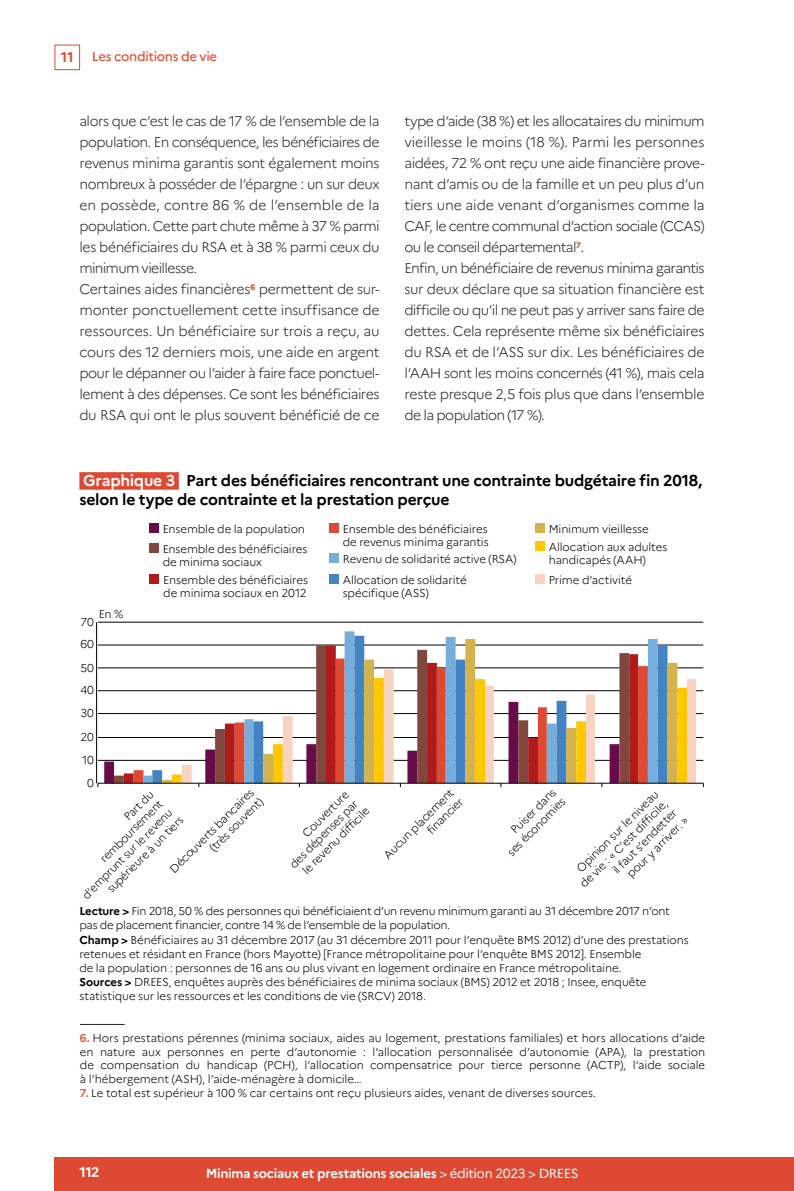
<style>
.page{position:relative;width:794px;height:1191px;background:#fff}
.page>*{position:absolute;margin:0;border:0;box-sizing:border-box;transform-origin:0 0}
.t1{font:700 15.75px/19.2px "Marianne";letter-spacing:-.015em;color:#000}
.t2{font:300 14px/21px "Marianne";letter-spacing:-.03em;color:#252523}
.t3{font:700 14px "Marianne";color:#fff}
.t4{font:700 14px "Marianne";color:#dd4932}
.t5{font:700 13.12px "Marianne";letter-spacing:-.025em;color:#fff}
.t6{font:500 13.12px "Marianne";letter-spacing:-.025em;color:#de543b}
.t7{font:300 11.38px/13.1px "Marianne";letter-spacing:-.01em;color:#000}
.s1{color:#fff}
.s2{font-weight:700}
.s3{font-weight:700;color:#e05e43}
.s4{font-weight:400}
</style>
<div class="page">
<div style="left:55px;top:45px;width:25px;height:25px;border:1px solid #dd4932"></div>
<div style="left:55px;top:1157px;width:739px;height:34px;background:#dd4932"></div>
<hr style="left:80px;top:1024px;width:45px;height:1px;background:#252523">
<div style="left:79px;top:472px;width:100px;height:18px;background:#dd4932"></div>
<hr style="left:98px;top:760px;width:605px;height:1px;background:#000">
<hr style="left:98px;top:737px;width:605px;height:1px;background:#000">
<hr style="left:98px;top:713px;width:605px;height:1px;background:#000">
<hr style="left:98px;top:690px;width:605px;height:1px;background:#000">
<hr style="left:98px;top:667px;width:605px;height:1px;background:#000">
<hr style="left:98px;top:644px;width:605px;height:1px;background:#000">
<hr style="left:98px;top:622px;width:605px;height:1px;background:#000">
<svg style="left:152px;top:636px;width:304px;height:146px"></svg>
<svg style="left:162px;top:639px;width:515px;height:143px"></svg>
<svg style="left:182px;top:669px;width:514px;height:113px"></svg>
<hr style="left:96px;top:622px;width:1px;height:161px;background:#000">
<hr style="left:98px;top:782px;width:605px;height:1px;background:#000">
<div style="left:149px;top:523px;width:10px;height:9px;background:#670c48"></div>
<div style="left:149px;top:543px;width:10px;height:9px;background:#7f473e"></div>
<div style="left:149px;top:574px;width:10px;height:10px;background:#ae1b1a"></div>
<div style="left:329px;top:523px;width:10px;height:9px;background:#dd4932"></div>
<div style="left:329px;top:552px;width:10px;height:10px;background:#77addc"></div>
<div style="left:329px;top:574px;width:10px;height:10px;background:#4483c2"></div>
<div style="left:535px;top:523px;width:10px;height:9px;background:#d5b34c"></div>
<div style="left:535px;top:541px;width:10px;height:10px;background:#fec700"></div>
<div style="left:535px;top:574px;width:10px;height:10px;background:#f7d3c2"></div>
<p class="t4" style="left:61px;top:48px;width:14px">11</p>
<p class="t6" style="left:92px;top:49px;width:127px">Les conditions de vie</p>
<p class="t2" style="left:79px;top:111px;width:302px">alors que c’est le cas de 17 % de l’ensemble de la population. En conséquence, les bénéficiaires de revenus minima garantis sont également moins nombreux à posséder de l’épargne : un sur deux en possède, contre 86 % de l’ensemble de la population. Cette part chute même à 37 % parmi les bénéficiaires du RSA et à 38 % parmi ceux du minimum vieillesse.<br>Certaines aides financières<sup>6</sup> permettent de sur&shy;monter ponctuellement cette insuffisance de ressources. Un bénéficiaire sur trois a reçu, au cours des 12 derniers mois, une aide en argent pour le dépanner ou l’aider à faire face ponctuel&shy;lement à des dépenses. Ce sont les bénéficiaires du RSA qui ont le plus souvent bénéficié de ce</p>
<p class="t2" style="left:404px;top:111px;width:302px">type d’aide (38 %) et les allocataires du minimum vieillesse le moins (18 %). Parmi les personnes aidées, 72 % ont reçu une aide financière prove&shy;nant d’amis ou de la famille et un peu plus d’un tiers une aide venant d’organismes comme la CAF, le centre communal d’action sociale (CCAS) ou le conseil départemental<sup>7</sup>.<br>Enfin, un bénéficiaire de revenus minima garantis sur deux déclare que sa situation financière est difficile ou qu’il ne peut pas y arriver sans faire de dettes. Cela représente même six bénéficiaires du RSA et de l’ASS sur dix. Les bénéficiaires de l’AAH sont les moins concernés (41 %), mais cela reste presque 2,5 fois plus que dans l’ensemble de la population (17 %).</p>
<h1 class="t1" style="left:79px;top:471px;width:624px"><span class="s1">Graphique 3</span> Part des bénéficiaires rencontrant une contrainte budgétaire fin 2018, selon le type de contrainte et la prestation perçue</h1>
<p class="t7" style="left:99px;top:607px;width:26px">En %</p>
<p class="t7" style="left:81px;top:615px;width:15px">70</p>
<p class="t7" style="left:81px;top:637px;width:15px">60</p>
<p class="t7" style="left:81px;top:661px;width:15px">50</p>
<p class="t7" style="left:81px;top:683px;width:15px">40</p>
<p class="t7" style="left:81px;top:706px;width:15px">30</p>
<p class="t7" style="left:81px;top:730px;width:15px">20</p>
<p class="t7" style="left:82px;top:753px;width:13px">10</p>
<p class="t7" style="left:163px;top:518px;width:146px;line-height:19.9px">Ensemble de la population<br>Ensemble des bénéficiaires</p>
<p class="t7" style="left:163px;top:555px;width:101px">de minima sociaux</p>
<p class="t7" style="left:343px;top:522px;width:147px">Ensemble des bénéficiaires de revenus minima garantis</p>
<p class="t7" style="left:343px;top:547px;width:175px;line-height:21.7px">Revenu de solidarité active (RSA)<br>Allocation de solidarité</p>
<p class="t7" style="left:343px;top:586px;width:88px">spécifique (ASS)</p>
<p class="t7" style="left:549px;top:519px;width:120px;line-height:18.2px">Minimum vieillesse<br>Allocation aux adultes</p>
<p class="t7" style="left:549px;top:553px;width:99px">handicapés (AAH)</p>
<p class="t7" style="left:163px;top:573px;width:146px">Ensemble des bénéficiaires</p>
<p class="t7" style="left:549px;top:573px;width:85px">Prime d’activité</p>
<p class="t7" style="left:163px;top:586px;width:145px">de minima sociaux en 2012</p>
<p class="t7" style="left:87px;top:776px;width:8px">0</p>
<p class="t7" style="left:381px;top:852px;width:96px;rotate:-45deg">Aucun placement</p>
<p class="t7" style="left:504px;top:849px;width:78px;rotate:-45deg">ses économies</p>
<p class="t7" style="left:167px;top:866px;width:118px;text-align:right;rotate:-45deg">D écouverts bancaires (très souvent)</p>
<p class="t7" style="left:508px;top:827px;width:60px;rotate:-45deg">Puiser dans</p>
<p class="t7" style="left:61px;top:873px;width:126px;text-align:right;rotate:-45deg">Part du<br>remboursement d’emprunt sur le revenu supérieure à un tiers</p>
<p class="t7" style="left:278px;top:852px;width:96px;text-align:right;rotate:-45deg">Couverture<br>des dépenses par le revenu difficile</p>
<p class="t7" style="left:568px;top:871px;width:123px;text-align:right;rotate:-45deg">Opinion sur le niveau de vie : C’est difficile, il faut s’endetter<br>pour y arriver. -</p>
<p class="t7" style="left:424px;top:827px;width:47px;rotate:-45deg">financier</p>
<p class="t7" style="left:79px;top:904px;width:611px;line-height:14px"><span class="s2">Lecture &gt;</span> Fin 2018, 50 % des personnes qui bénéficiaient d’un revenu minimum garanti au 31 décembre 2017 n’ont pas de placement financier, contre 14 % de l’ensemble de la population.<br><span class="s2">Champ &gt;</span> Bénéficiaires au 31 décembre 2017 (au 31 décembre 2011 pour l’enquête BMS 2012) d’une des prestations retenues et résidant en France (hors Mayotte) [France métropolitaine pour l’enquête BMS 2012]. Ensemble<br>de la population : personnes de 16 ans ou plus vivant en logement ordinaire en France métropolitaine.<br><span class="s2">Sources &gt;</span> DREES, enquêtes auprès des bénéficiaires de minima sociaux (BMS) 2012 et 2018 ; Insee, enquête statistique sur les ressources et les conditions de vie (SRCV) 2018.</p>
<p class="t7" style="left:80px;top:1031px;width:627px;line-height:13.7px;text-align:justify"><span class="s3">6.</span> Hors prestations pérennes (minima sociaux, aides au logement, prestations familiales) et hors allocations d’aide en nature aux personnes en perte d’autonomie : l’allocation personnalisée d’autonomie (APA), la prestation de compensation du handicap (PCH), l’allocation compensatrice pour tierce personne (ACTP), l’aide sociale à l’hébergement (ASH), l’aide-ménagère à domicile…</p>
<p class="t7" style="left:80px;top:1086px;width:517px"><span class="s3">7.</span> Le total est supérieur à 100 % car certains ont reçu plusieurs aides, venant de diverses sources.</p>
<p class="t3" style="left:79px;top:1163px;width:22px">112</p>
<p class="t5" style="left:206px;top:1165px;width:374px">Minima sociaux et prestations sociales <span class="s4">&gt; édition 2023 &gt; DREES</span></p>
</div>
